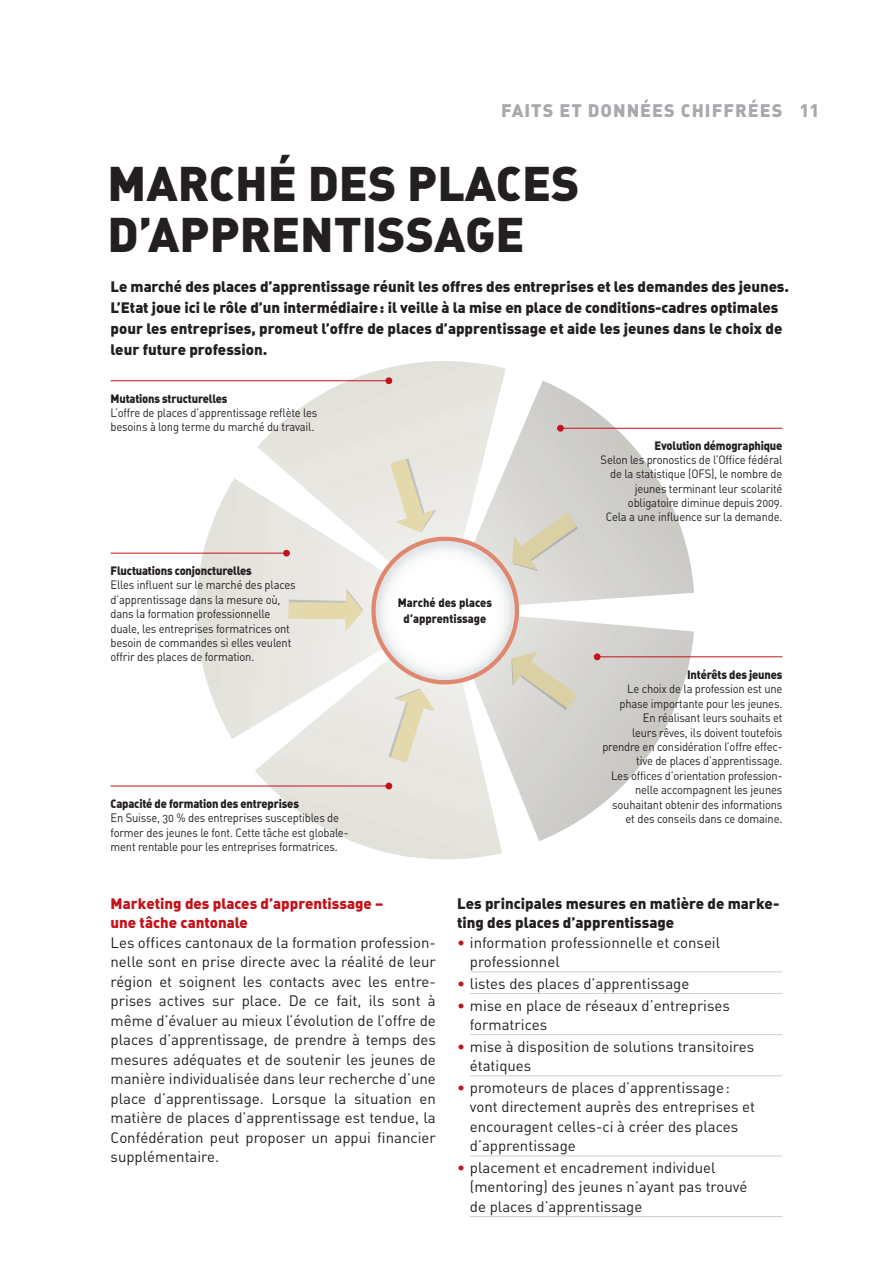
<style>
.page{position:relative;width:893px;height:1263px;background:#fff}
.page>*{position:absolute;margin:0;border:0;box-sizing:border-box;transform-origin:0 0}
.t1{font:48px/51px "DIN Black Alternate";color:#231f20}
.t2{font:18px "DIN Black Alternate";letter-spacing:.055em;color:#a8a9ad}
.t3{font:15px/19.5px "DIN Regular Alternate";color:#231f20}
.t4{font:15px/21px "DIN Black Alternate";letter-spacing:-.005em;color:#231f20}
.t5{font:15px/19.5px "DIN Black Alternate";color:#c4121a}
.t6{font:12px/14.4px "DIN Regular Alternate";letter-spacing:-.015em;color:#231f20;scale:.93 1}
.t7{font:12px/15.8px "DIN Black Alternate";letter-spacing:-.015em;color:#231f20;text-align:center;scale:.93 1}
.s1{font-family:"DIN";font-weight:900}
.s2{color:#c4121a}
</style>
<div class="page">
<hr style="left:470px;top:971px;width:312px;height:1px;background:#d0cfca">
<hr style="left:470px;top:993px;width:312px;height:1px;background:#d0cfca">
<hr style="left:470px;top:1034px;width:312px;height:1px;background:#d0cfca">
<hr style="left:470px;top:1075px;width:312px;height:1px;background:#d0cfca">
<hr style="left:470px;top:1155px;width:312px;height:1px;background:#d0cfca">
<hr style="left:470px;top:1216px;width:312px;height:1px;background:#d0cfca">
<svg style="left:257px;top:361px;width:249px;height:117px"></svg>
<svg style="left:195px;top:478px;width:176px;height:261px"></svg>
<svg style="left:255px;top:655px;width:247px;height:205px"></svg>
<svg style="left:472px;top:621px;width:222px;height:220px"></svg>
<svg style="left:472px;top:381px;width:222px;height:220px"></svg>
<img style="left:289px;top:589px;width:74px;height:1px">
<svg style="left:289px;top:590px;width:74px;height:41px;background:#e5e0ca"></svg>
<svg style="left:371px;top:459px;width:206px;height:303px"></svg>
<hr style="left:111px;top:380px;width:276px;height:1px;background:#c4121a">
<div style="left:385px;top:377px;width:7px;height:7px;background:#c4121a;border-radius:50%"></div>
<hr style="left:111px;top:553px;width:174px;height:1px;background:#c4121a">
<div style="left:283px;top:550px;width:7px;height:6px;background:#c4121a;border-radius:50%"></div>
<hr style="left:559px;top:428px;width:223px;height:1px;background:#c4121a">
<div style="left:557px;top:425px;width:7px;height:7px;background:#c4121a;border-radius:50%"></div>
<hr style="left:595px;top:656px;width:187px;height:1px;background:#c4121a">
<div style="left:594px;top:653px;width:7px;height:7px;background:#c4121a;border-radius:50%"></div>
<hr style="left:111px;top:786px;width:276px;height:1px;background:#c4121a">
<div style="left:385px;top:783px;width:7px;height:6px;background:#c4121a;border-radius:50%"></div>
<p class="t2" style="left:501px;top:100px;width:320px">FAITS ET DONNÉES CHIFFRÉES <span class="s1">11</span></p>
<h1 class="t1" style="left:108px;top:159px;width:474px">MARCHÉ DES PLACES<br>D’APPRENTISSAGE</h1>
<p class="t4" style="left:111px;top:276px;width:680px">Le marché des places d’apprentissage réunit les offres des entreprises et les demandes des jeunes.<br>L’Etat joue ici le rôle d’un intermédiaire: il veille à la mise en place de conditions-cadres optimales pour les entreprises, promeut l’offre de places d’apprentissage et aide les jeunes dans le choix de leur future profession.</p>
<p class="t7" style="left:111px;top:391px;width:127px">Mutations structurelles</p>
<p class="t6" style="left:111px;top:405px;width:224px">L’offre de places d’apprentissage reflète les besoins à long terme du marché du travail.</p>
<p class="t7" style="left:111px;top:563px;width:153px">Fluctuations conjoncturelles</p>
<p class="t6" style="left:111px;top:578px;width:201px">Elles influent sur le marché des places d’apprentissage dans la mesure où, dans la formation professionnelle duale, les entreprises formatrices ont besoin de commandes si elles veulent offrir des places de formation.</p>
<p class="t7" style="left:398px;top:595px;width:103px">Marché des places d’apprentissage</p>
<p class="t7" style="left:111px;top:796px;width:204px">Capacité de formation des entreprises</p>
<p class="t6" style="left:111px;top:811px;width:257px">En Suisse, 30 % des entreprises susceptibles de former des jeunes le font. Cette tâche est globale&shy;ment rentable pour les entreprises formatrices.</p>
<p class="t7" style="left:654px;top:438px;width:139px">Evolution démographique</p>
<p class="t6" style="left:601px;top:452px;width:197px;text-align:right">Selon les pronostics de l’Office fédéral de la statistique (OFS), le nombre de jeunes terminant leur scolarité obligatoire diminue depuis 2009.<br>Cela a une influence sur la demande.</p>
<p class="t7" style="left:687px;top:667px;width:104px">Intérêts des jeunes</p>
<p class="t6" style="left:602px;top:682px;width:195px;text-align:right">Le choix de la profession est une phase importante pour les jeunes.<br>En réalisant leurs souhaits et<br>leurs rêves, ils doivent toutefois prendre en considération l’offre effec&shy;tive de places d’apprentissage.<br>Les offices d’orientation profession&shy;nelle accompagnent les jeunes souhaitant obtenir des informations et des conseils dans ce domaine.</p>
<p class="t5" style="left:111px;top:894px;width:274px">Marketing des places d’apprentissage – une tâche cantonale</p>
<p class="t3" style="left:111px;top:933px;width:327px;text-align:justify">Les offices cantonaux de la formation profession&shy;nelle sont en prise directe avec la réalité de leur région et soignent les contacts avec les entre&shy;prises actives sur place. De ce fait, ils sont à même d’évaluer au mieux l’évolution de l’offre de places d’apprentissage, de prendre à temps des mesures adéquates et de soutenir les jeunes de manière individualisée dans leur recherche d’une place d’apprentissage. Lorsque la situation en matière de places d’apprentissage est tendue, la Confédération peut proposer un appui financier supplémentaire.</p>
<p class="t4" style="left:457px;top:894px;width:324px;line-height:19.5px">Les principales mesures en matière de marke&shy;ting des places d’apprentissage</p>
<p class="t3" style="left:470px;top:933px;width:252px;text-indent:-13px"><span class="s2">•</span> information professionnelle et conseil professionnel</p>
<p class="t3" style="left:457px;top:974px;width:234px"><span class="s2">•</span> listes des places d’apprentissage</p>
<p class="t3" style="left:470px;top:995px;width:262px;text-indent:-13px"><span class="s2">•</span> mise en place de réseaux d’entreprises formatrices</p>
<p class="t3" style="left:470px;top:1037px;width:286px;text-indent:-13px"><span class="s2">•</span> mise à disposition de solutions transitoires étatiques</p>
<p class="t3" style="left:470px;top:1078px;width:287px;text-indent:-13px"><span class="s2">•</span> promoteurs de places d’apprentissage: vont directement auprès des entreprises et encouragent celles-ci à créer des places d’apprentissage</p>
<p class="t3" style="left:470px;top:1158px;width:279px;text-indent:-13px"><span class="s2">•</span> placement et encadrement individuel (mentoring) des jeunes n’ayant pas trouvé de places d’apprentissage</p>
</div>
